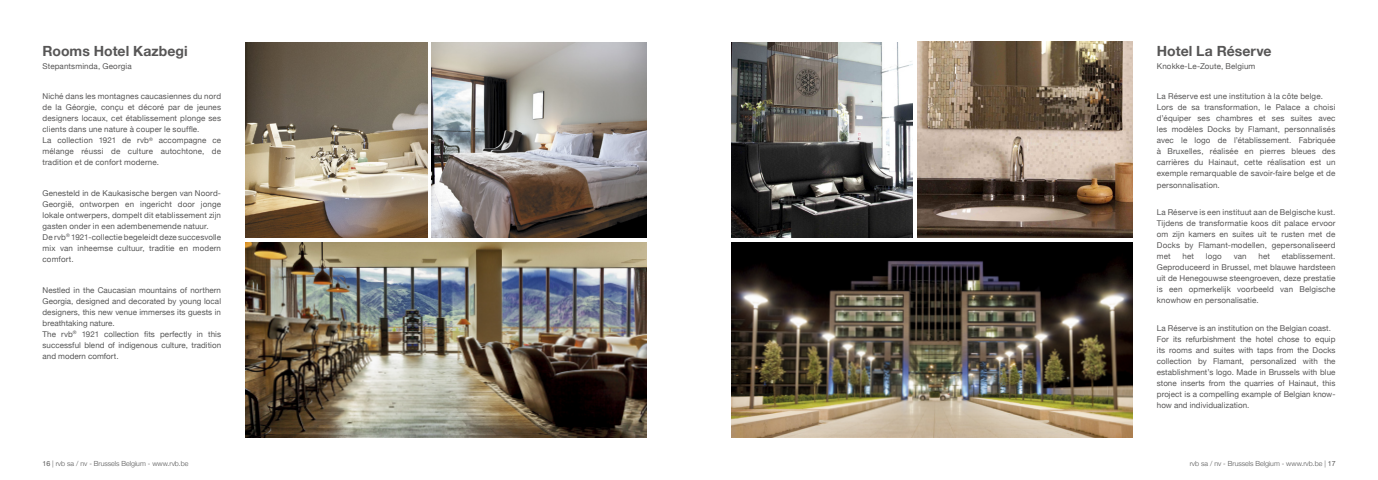
<style>
.page{position:relative;width:1378px;height:480px;background:#fff}
.page>*{position:absolute;margin:0;border:0;box-sizing:border-box;transform-origin:0 0}
.t1{font:700 14px "Helvetica Neue";color:#575656}
.t2{font:8px/11px "Helvetica Neue";letter-spacing:.015em;color:#575656}
.t3{font:8px/11px "Helvetica Neue";letter-spacing:.01em;color:#565656}
.t4{font:300 7px "Helvetica Neue";color:#565656}
.s1{font-weight:400}
</style>
<div class="page">
<img style="left:731px;top:242px;width:401px;height:195px">
<img style="left:731px;top:43px;width:182px;height:194px">
<img style="left:917px;top:42px;width:215px;height:195px">
<img style="left:246px;top:242px;width:400px;height:195px">
<img style="left:246px;top:43px;width:181px;height:194px">
<img style="left:431px;top:43px;width:215px;height:194px">
<h1 class="t1" style="left:43px;top:43px;width:147px">Rooms Hotel Kazbegi</h1>
<p class="t2" style="left:43px;top:60px;width:91px">Stepantsminda, Georgia</p>
<p class="t2" style="left:43px;top:91px;width:180px">Niché dans les montagnes caucasiennes du nord de la Géorgie, conçu et décoré par de jeunes designers locaux, cet établissement plonge ses clients dans une nature à couper le souffle.<br>La collection 1921 de rvb<sup>®</sup> accompagne ce mélange réussi de culture autochtone, de tradition et de confort moderne.</p>
<p class="t3" style="left:43px;top:187px;width:180px">Genesteld in de Kaukasische bergen van Noord-Georgië, ontworpen en ingericht door jonge lokale ontwerpers, dompelt dit etablissement zijn gasten onder in een adembenemende natuur.<br>De rvb<sup>®</sup> 1921-collectie begeleidt deze succesvolle mix van inheemse cultuur, traditie en modern comfort.</p>
<p class="t3" style="left:43px;top:284px;width:180px">Nestled in the Caucasian mountains of northern Georgia, designed and decorated by young local designers, this new venue immerses its guests in breathtaking nature.<br>The rvb<sup>®</sup> 1921 collection fits perfectly in this successful blend of indigenous culture, tradition and modern comfort.</p>
<h1 class="t1" style="left:1157px;top:43px;width:116px">Hotel La Réserve</h1>
<p class="t2" style="left:1157px;top:60px;width:100px">Knokke-Le-Zoute, Belgium</p>
<p class="t2" style="left:1157px;top:91px;width:180px">La Réserve est une institution à la côte belge.<br>Lors de sa transformation, le Palace a choisi d’équiper ses chambres et ses suites avec les modèles Docks by Flamant, personnalisés avec le logo de l’établissement. Fabriquée à Bruxelles, réalisée en pierres bleues des carrières du Hainaut, cette réalisation est un exemple remarquable de savoir-faire belge et de personnalisation.</p>
<p class="t2" style="left:1157px;top:206px;width:180px;text-align:justify">La Réserve is een instituut aan de Belgische kust.<br>Tijdens de transformatie koos dit palace ervoor om zijn kamers en suites uit te rusten met de Docks by Flamant-modellen, gepersonaliseerd met</p>
<p class="t2" style="left:1157px;top:250px;width:180px;text-align:justify;text-indent:125px">etablissement.<br>Geproduceerd in Brussel, met blauwe hardsteen uit de Henegouwse steengroeven, deze prestatie is een opmerkelijk voorbeeld van Belgische knowhow en personalisatie.</p>
<p class="t2" style="left:1157px;top:322px;width:180px">La Réserve is an institution on the Belgian coast.<br>For its refurbishment the hotel chose to equip its rooms and suites with taps from the Docks collection by Flamant, personalized with the establishment’s logo. Made in Brussels with blue stone inserts from the quarries of Hainaut, this project is a compelling example of Belgian know&shy;how and individualization.</p>
<p class="t2" style="left:1182px;top:250px;width:13px">het</p>
<p class="t2" style="left:1206px;top:250px;width:17px">logo</p>
<p class="t2" style="left:1233px;top:250px;width:14px">van</p>
<p class="t2" style="left:1258px;top:250px;width:13px">het</p>
<p class="t4" style="left:43px;top:458px;width:147px"><span class="s1">16</span> | rvb sa / nv - Brussels Belgium - www.rvb.be</p>
<p class="t4" style="left:1189px;top:458px;width:147px">rvb sa / nv - Brussels Belgium - www.rvb.be | <span class="s1">17</span></p>
</div>
